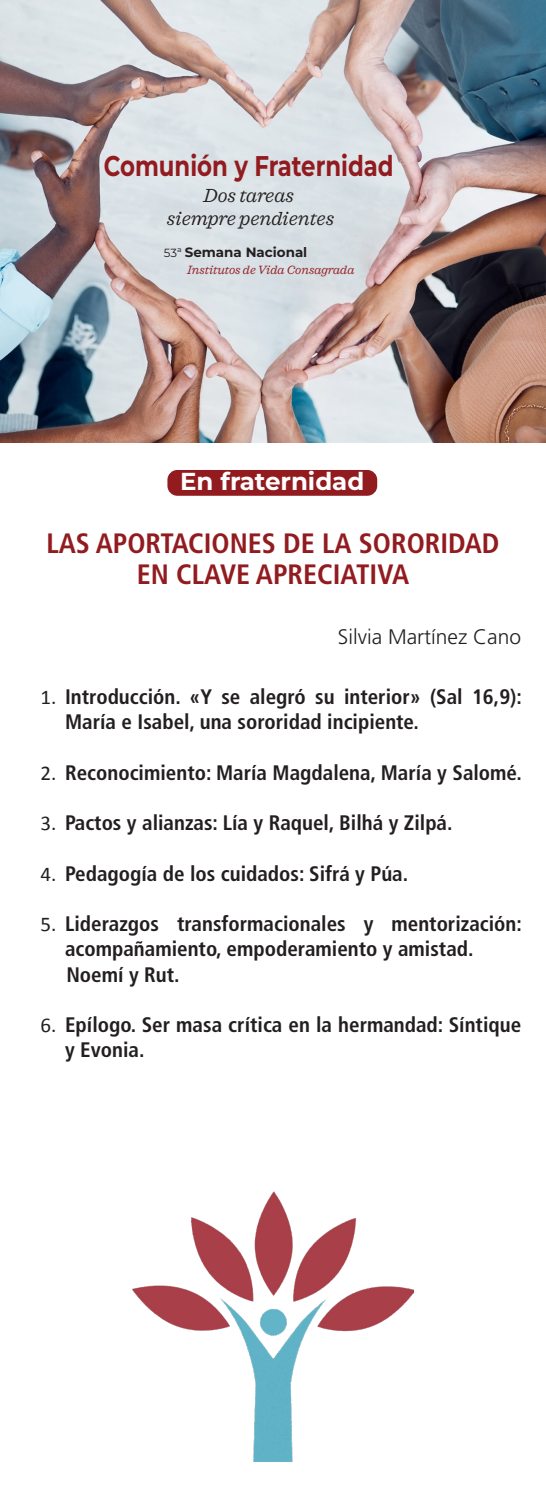
<style>
.page{position:relative;width:546px;height:1489px;background:#fff}
.page>*{position:absolute;margin:0;border:0;box-sizing:border-box;transform-origin:0 0}
.t1{font:100 28.53px "Montserrat";color:#921b1f;scale:.8 1}
.Heading_2{font:700 condensed 28px "Frutiger LT Std";color:#921b1f}
.t2{font:100 24.5px "Montserrat";color:#fff}
.List_Paragraph{font:700 condensed 21px/25.2px "Frutiger LT Std";color:#231f20}
.t3{font:300 21px "Frutiger LT Std";color:#231f20}
.t4{font:italic 18.9px "Sagona";color:#231f20}
.t5{font:100 13.47px "Montserrat";color:#231f20}
.t6{font:italic 12.08px "Sagona";color:#921b1f}
.s1{font-size:11.72px}
.s2{font-family:"Calibri";font-weight:400;font-stretch:normal}
</style>
<div class="page">
<div style="left:167px;top:470px;width:210px;height:26px;background:#921b1f;border-radius:10px"></div>
<img style="left:0;top:0;width:546px;height:442px">
<img style="left:133px;top:1191px;width:280px;height:269px">
<p class="t1" style="left:104px;top:146px;width:364px">Comunión y Fraternidad</p>
<p class="t4" style="left:203px;top:184px;width:92px">Dos tareas</p>
<p class="t4" style="left:167px;top:207px;width:169px">siempre pendientes</p>
<p class="t5" style="left:164px;top:243px;width:145px"><span class="s1">53ª</span> Semana Nacional</p>
<p class="t6" style="left:187px;top:262px;width:169px">Institutos de Vida Consagrada</p>
<p class="t2" style="left:180px;top:465px;width:186px">En fraternidad</p>
<p class="Heading_2" style="left:46px;top:527px;width:454px">LAS APORTACIONES DE LA SORORIDAD</p>
<p class="Heading_2" style="left:137px;top:557px;width:274px">EN CLAVE APRECIATIVA</p>
<p class="t3" style="left:338px;top:624px;width:185px">Silvia Martínez Cano</p>
<p class="List_Paragraph" style="left:65px;top:684px;width:458px;text-indent:-24px"><span class="s2">1.</span> Introducción. «Y se alegró su interior» (Sal 16,9):<br>María e Isabel, una sororidad incipiente.</p>
<p class="List_Paragraph" style="left:41px;top:760px;width:482px"><span class="s2">2.</span> Reconocimiento: María Magdalena, María y Salomé.</p>
<p class="List_Paragraph" style="left:41px;top:810px;width:413px"><span class="s2">3.</span> Pactos y alianzas: Lía y Raquel, Bilhá y Zilpá.</p>
<p class="List_Paragraph" style="left:41px;top:860px;width:369px"><span class="s2">4.</span> Pedagogía de los cuidados: Sifrá y Púa.</p>
<p class="List_Paragraph" style="left:65px;top:911px;width:458px;text-indent:-24px"><span class="s2">5.</span> Liderazgos transformacionales y mentorización: acompañamiento, empoderamiento y amistad.</p>
<p class="List_Paragraph" style="left:66px;top:961px;width:115px">Noemí y Rut.</p>
<p class="List_Paragraph" style="left:65px;top:1012px;width:457px;text-indent:-24px"><span class="s2">6.</span> Epílogo. Ser masa crítica en la hermandad: Síntique y Evonia.</p>
</div>
